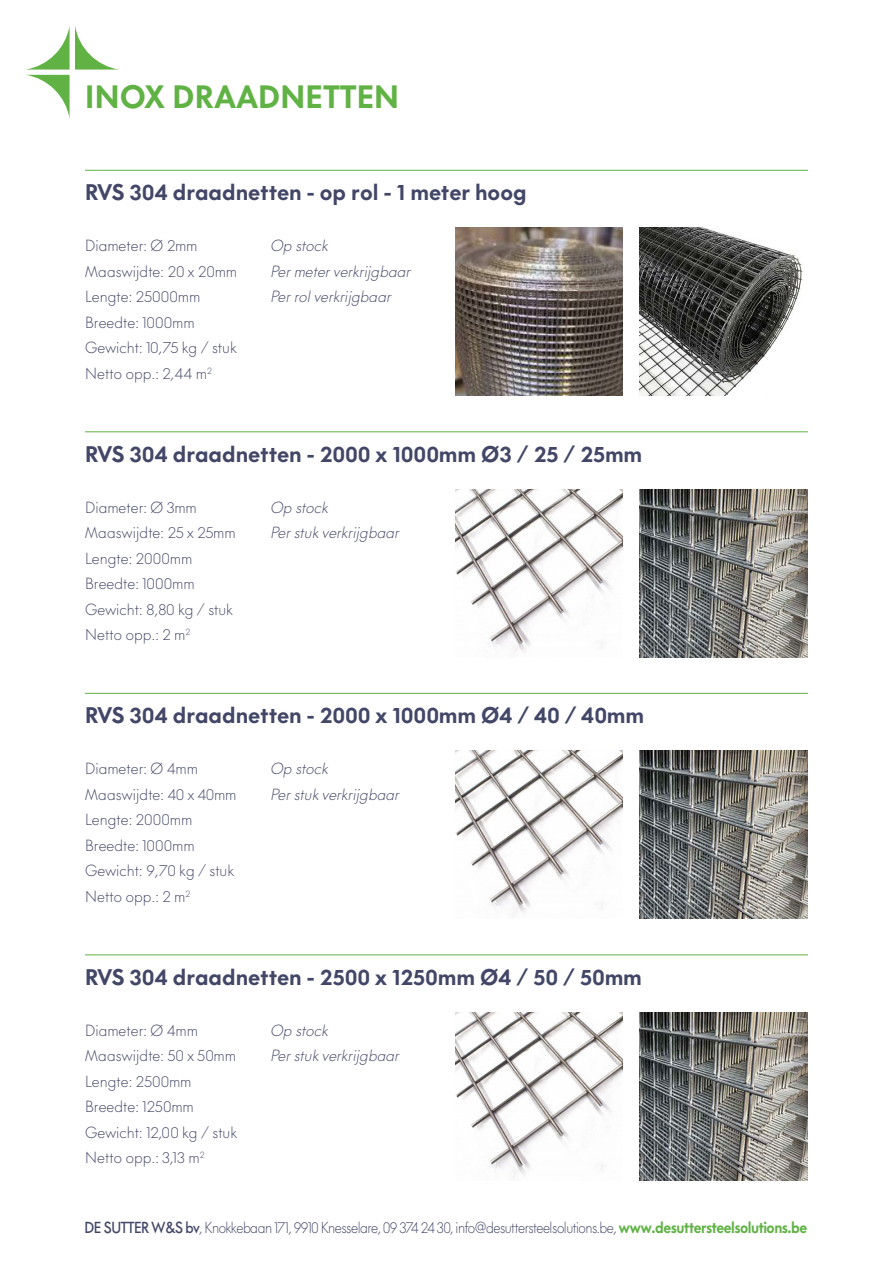
<style>
.page{position:relative;width:893px;height:1263px;background:#fff}
.page>*{position:absolute;margin:0;border:0;box-sizing:border-box;transform-origin:0 0}
.t1{font:800 30px "V Futura";letter-spacing:.01em;color:#60b245}
.Product_titel{font:800 21px "V Futura";color:#434767}
.Tekst{font:300 15px "V Futura";letter-spacing:.005em;color:#434767}
.Tekst_italic{font:italic 300 15px/25.5px "V Futura";letter-spacing:.005em;color:#434767}
.t2{font:300 14.85px "V Futura";letter-spacing:-.035em;color:#434767;scale:.91 1}
.s1{font-weight:500}
.s2{font-weight:800;color:#60b245}
</style>
<div class="page">
<svg style="left:26px;top:26px;width:93px;height:93px"></svg>
<hr style="left:85px;top:170px;width:723px;height:1px;background:#60b245">
<hr style="left:85px;top:432px;width:723px;height:1px;background:#60b245">
<hr style="left:85px;top:693px;width:723px;height:1px;background:#60b245">
<img style="left:455px;top:489px;width:168px;height:165px">
<img style="left:455px;top:750px;width:168px;height:165px">
<img style="left:455px;top:227px;width:168px;height:168px">
<img style="left:640px;top:227px;width:163px;height:168px">
<img style="left:640px;top:489px;width:168px;height:168px">
<img style="left:640px;top:750px;width:168px;height:168px">
<hr style="left:85px;top:954px;width:723px;height:1px;background:#60b245">
<img style="left:455px;top:1012px;width:168px;height:165px">
<img style="left:640px;top:1012px;width:168px;height:168px">
<p class="t1" style="left:85px;top:77px;width:315px">INOX DRAADNETTEN</p>
<p class="Product_titel" style="left:85px;top:178px;width:443px">RVS 304 draadnetten - op rol - 1 meter hoog</p>
<p class="Tekst" style="left:85px;top:237px;width:114px">Diameter: Ø 2mm</p>
<p class="Tekst" style="left:85px;top:262px;width:153px">Maaswijdte: 20 x 20mm</p>
<p class="Tekst" style="left:85px;top:288px;width:117px">Lengte: 25000mm</p>
<p class="Tekst" style="left:85px;top:313px;width:111px">Breedte: 1000mm</p>
<p class="Tekst" style="left:85px;top:339px;width:153px">Gewicht: 10,75 kg / stuk</p>
<p class="Tekst" style="left:85px;top:364px;width:128px">Netto opp.: 2,44 m<sup>2</sup></p>
<p class="Tekst_italic" style="left:270px;top:233px;width:145px">Op stock<br>Permeterverkrijgbaar</p>
<p class="Tekst_italic" style="left:270px;top:284px;width:125px">Perrolverkrijgbaar</p>
<p class="Product_titel" style="left:85px;top:440px;width:559px">RVS 304 draadnetten - 2000 x 1000mm Ø3 / 25 / 25mm</p>
<p class="Tekst" style="left:85px;top:498px;width:113px">Diameter: Ø 3mm</p>
<p class="Tekst" style="left:85px;top:524px;width:152px">Maaswijdte: 25 x 25mm</p>
<p class="Tekst" style="left:85px;top:549px;width:109px">Lengte: 2000mm</p>
<p class="Tekst" style="left:85px;top:575px;width:111px">Breedte: 1000mm</p>
<p class="Tekst" style="left:85px;top:600px;width:149px">Gewicht: 8,80 kg / stuk</p>
<p class="Tekst" style="left:85px;top:626px;width:106px">Netto opp.: 2 m<sup>2</sup></p>
<p class="Tekst_italic" style="left:270px;top:495px;width:134px">Op stock<br>Perstuk verkrijgbaar</p>
<p class="Product_titel" style="left:85px;top:701px;width:560px">RVS 304 draadnetten - 2000 x 1000mm Ø4 / 40 / 40mm</p>
<p class="Tekst" style="left:85px;top:760px;width:114px">Diameter: Ø 4mm</p>
<p class="Tekst" style="left:85px;top:785px;width:153px">Maaswijdte: 40 x 40mm</p>
<p class="Tekst" style="left:85px;top:811px;width:109px">Lengte: 2000mm</p>
<p class="Tekst" style="left:85px;top:836px;width:111px">Breedte: 1000mm</p>
<p class="Tekst" style="left:85px;top:862px;width:150px">Gewicht: 9,70 kg / stuk</p>
<p class="Tekst" style="left:85px;top:887px;width:106px">Netto opp.: 2 m<sup>2</sup></p>
<p class="Tekst_italic" style="left:270px;top:756px;width:134px">Op stock<br>Perstuk verkrijgbaar</p>
<p class="Product_titel" style="left:85px;top:963px;width:558px">RVS 304 draadnetten - 2500 x 1250mm Ø4 / 50 / 50mm</p>
<p class="Tekst" style="left:85px;top:1021px;width:114px">Diameter: Ø 4mm</p>
<p class="Tekst" style="left:85px;top:1047px;width:152px">Maaswijdte: 50 x 50mm</p>
<p class="Tekst" style="left:85px;top:1072px;width:108px">Lengte: 2500mm</p>
<p class="Tekst" style="left:85px;top:1098px;width:110px">Breedte: 1250mm</p>
<p class="Tekst" style="left:85px;top:1123px;width:153px">Gewicht: 12,00 kg / stuk</p>
<p class="Tekst" style="left:85px;top:1149px;width:121px">Netto opp.: 3,13 m<sup>2</sup></p>
<p class="Tekst_italic" style="left:270px;top:1018px;width:134px">Op stock<br>Perstuk verkrijgbaar</p>
<p class="t2" style="left:84px;top:1219px;width:796px"><span class="s1">DE SUTTER W&amp;S bv</span>, Knokkebaan 171, 9910 Knesselare, 09 374 24 30, info@desuttersteelsolutions.be, <span class="s2">www.desuttersteelsolutions.be</span></p>
</div>
